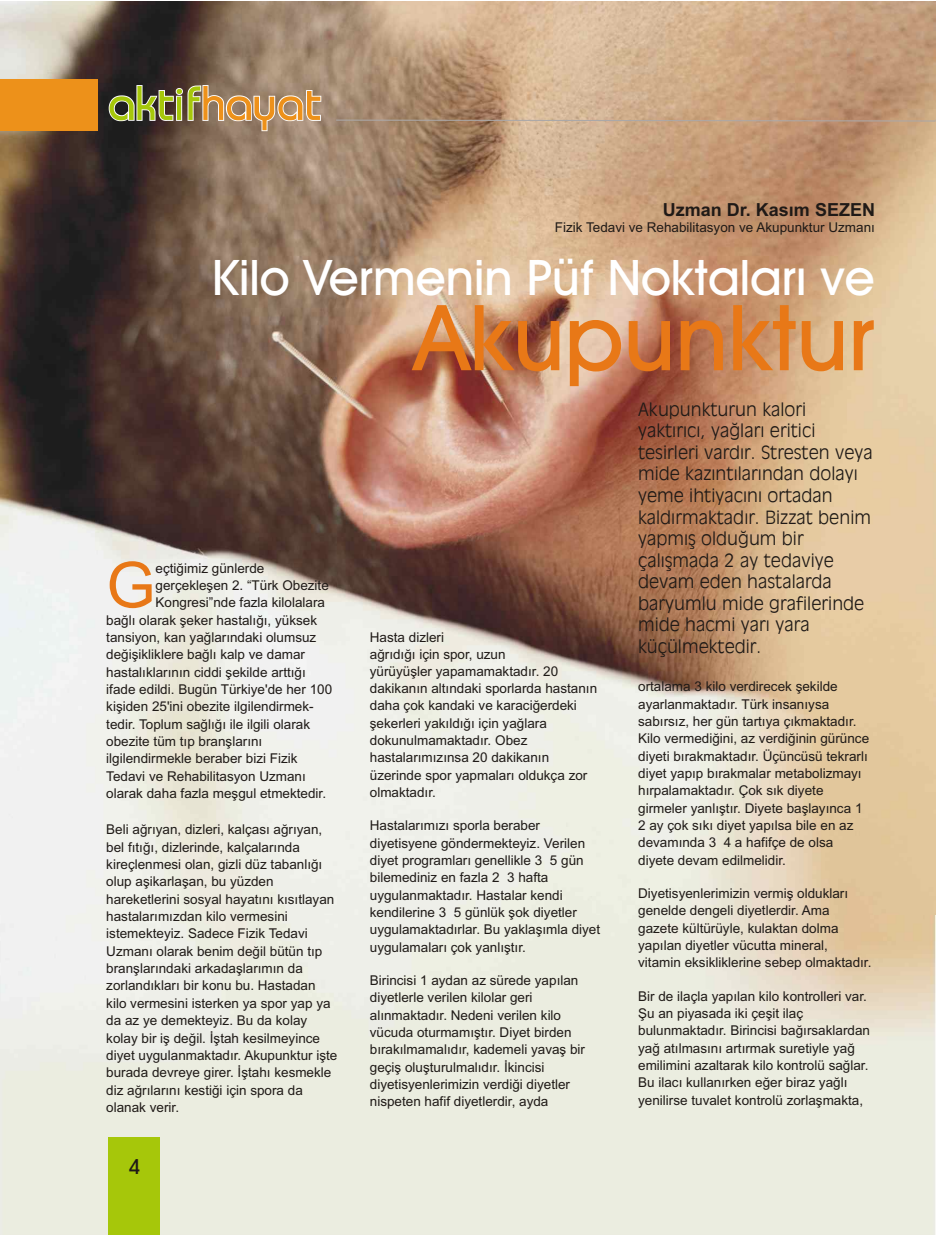
<style>
.page{position:relative;width:936px;height:1235px;background:#fff}
.page>*{position:absolute;margin:0;border:0;box-sizing:border-box;transform-origin:0 0}
.t1{font:91.5px "Avant Garde Md BT";color:#e87817}
.t2{font:63.45px "Arial";color:#e87817}
.t3{font:49.2px "Avant Garde Md BT";color:#fff}
.t4{font:21px "Avant Garde Md BT";color:#1f1a17}
.t5{font:18px/21.6px "Incised 901 Lt BT";color:#1f1a17}
.t6{font:700 18px "Arial";color:#1f1a17}
.t7{font:13.5px/17.4px "Arial";color:#1f1a17}
</style>
<div class="page">
<img style="left:0;top:1px;width:935px;height:914px">
<img style="left:0;top:915px;width:935px;height:319px">
<svg style="left:109px;top:85px;width:212px;height:46px;background:#978253"></svg>
<div style="left:0;top:79px;width:98px;height:51px;background:#ed911a"></div>
<div style="left:109px;top:1137px;width:51px;height:97px;background:#a6c70a"></div>
<svg style="left:335px;top:100px;width:601px;height:22px;background:#bd9a7c"></svg>
<h3 class="t6" style="left:663px;top:203px;width:214px">Uzman Dr. Kasým SEZEN</h3>
<p class="t7" style="left:555px;top:220px;width:322px">Fizik Tedavi ve Rehabilitasyon ve Akupunktur Uzmaný</p>
<h3 class="t3" style="left:212px;top:258px;width:664px">Kilo Vermenin Püf Noktalarý ve</h3>
<h1 class="t1" style="left:414px;top:301px;width:462px">Akupunktur</h1>
<p class="t5" style="left:638px;top:400px;width:236px">Akupunkturun kalori yaktýrýcý, yaðlarý eritici tesirleri vardýr. Stresten veya mide kazýntýlarýndan dolayý yeme ihtiyacýný ortadan kaldýrmaktadýr. Bizzat benim yapmýþ olduðum bir çalýþmada 2 ay tedaviye devam eden hastalarda baryumlu mide grafilerinde mide hacmi yarý yara küçülmektedir.</p>
<h2 class="t2" style="left:106px;top:561px;width:51px">G</h2>
<p class="t7" style="left:156px;top:560px;width:110px">eçtiðimiz günlerde</p>
<p class="t7" style="left:156px;top:577px;width:175px">gerçekleþen 2. “Türk Obezite</p>
<p class="t7" style="left:156px;top:595px;width:171px">Kongresi”nde fazla kilolalara</p>
<p class="t7" style="left:106px;top:612px;width:212px">baðlý olarak þeker hastalýðý, yüksek</p>
<p class="t7" style="left:106px;top:629px;width:212px">tansiyon, kan yaðlarýndaki olumsuz</p>
<p class="t7" style="left:106px;top:647px;width:200px">deðiþikliklere baðlý kalp ve damar</p>
<p class="t7" style="left:106px;top:664px;width:201px">hastalýklarýnýn ciddi þekilde arttýðý</p>
<p class="t7" style="left:106px;top:682px;width:227px">ifade edildi. Bugün Türkiye'de her 100</p>
<p class="t7" style="left:106px;top:699px;width:209px">kiþiden 25'ini obezite ilgilendirmek-</p>
<p class="t7" style="left:106px;top:716px;width:205px">tedir. Toplum saðlýðý ile ilgili olarak</p>
<p class="t7" style="left:106px;top:734px;width:158px">obezite tüm týp branþlarýný</p>
<p class="t7" style="left:106px;top:751px;width:193px">ilgilendirmekle beraber bizi Fizik</p>
<p class="t7" style="left:106px;top:768px;width:201px">Tedavi ve Rehabilitasyon Uzmaný</p>
<p class="t7" style="left:106px;top:786px;width:221px">olarak daha fazla meþgul etmektedir.</p>
<p class="t7" style="left:106px;top:822px;width:233px">Beli aðrýyan, dizleri, kalçasý aðrýyan, bel fýtýðý, dizlerinde, kalçalarýnda kireçlenmesi olan, gizli düz tabanlýðý olup aþikarlaþan, bu yüzden hareketlerini sosyal hayatýný kýsýtlayan hastalarýmýzdan kilo vermesini istemekteyiz. Sadece Fizik Tedavi Uzmaný olarak benim deðil bütün týp branþlarýndaki arkadaþlarýmýn da zorlandýklarý bir konu bu. Hastadan kilo vermesini isterken ya spor yap ya da az ye demekteyiz. Bu da kolay kolay bir iþ deðil. Ýþtah kesilmeyince diyet uygulanmaktadýr. Akupunktur iþte burada devreye girer. Ýþtahý kesmekle diz aðrýlarýný kestiði için spora da olanak verir.</p>
<p class="t7" style="left:370px;top:630px;width:229px">Hasta dizleri<br>aðrýdýðý için spor, uzun<br>yürüyüþler yapamamaktadýr. 20 dakikanýn altýndaki sporlarda hastanýn daha çok kandaki ve karaciðerdeki þekerleri yakýldýðý için yaðlara dokunulmamaktadýr. Obez hastalarýmýzýnsa 20 dakikanýn üzerinde spor yapmalarý oldukça zor olmaktadýr.</p>
<p class="t7" style="left:370px;top:818px;width:232px">Hastalarýmýzý sporla beraber diyetisyene göndermekteyiz. Verilen diyet programlarý genellikle 3 5 gün bilemediniz en fazla 2 3 hafta uygulanmaktadýr. Hastalar kendi kendilerine 3 5 günlük þok diyetler uygulamaktadýrlar. Bu yaklaþýmla diyet uygulamalarý çok yanlýþtýr.</p>
<p class="t7" style="left:370px;top:972px;width:217px">Birincisi 1 aydan az sürede yapýlan diyetlerle verilen kilolar geri alýnmaktadýr. Nedeni verilen kilo vücuda oturmamýþtýr. Diyet birden býrakýlmamalýdýr, kademeli yavaþ bir geçiþ oluþturulmalýdýr. Ýkincisi diyetisyenlerimizin verdiði diyetler nispeten hafif diyetlerdir, ayda</p>
<p class="t7" style="left:638px;top:679px;width:233px">ortalama 3 kilo verdirecek þekilde ayarlanmaktadýr. Türk insanýysa sabýrsýz, her gün tartýya çýkmaktadýr.<br>Kilo vermediðini, az verdiðinin gürünce diyeti býrakmaktadýr. Üçüncüsü tekrarlý diyet yapýp býrakmalar metabolizmayý hýrpalamaktadýr. Çok sýk diyete girmeler yanlýþtýr. Diyete baþlayýnca 1<br>2 ay çok sýký diyet yapýlsa bile en az devamýnda 3 4 a hafifçe de olsa diyete devam edilmelidir.</p>
<p class="t7" style="left:638px;top:885px;width:235px">Diyetisyenlerimizin vermiþ olduklarý genelde dengeli diyetlerdir. Ama gazete kültürüyle, kulaktan dolma yapýlan diyetler vücutta mineral, vitamin eksikliklerine sebep olmaktadýr.</p>
<p class="t7" style="left:638px;top:988px;width:233px">Bir de ilaçla yapýlan kilo kontrolleri var.<br>Þu an piyasada iki çeþit ilaç bulunmaktadýr. Birincisi baðýrsaklardan yað atýlmasýný artýrmak suretiyle yað emilimini azaltarak kilo kontrolü saðlar.<br>Bu ilacý kullanýrken eðer biraz yaðlý yenilirse tuvalet kontrolü zorlaþmakta,</p>
<h3 class="t4" style="left:128px;top:1157px;width:14px">4</h3>
</div>
